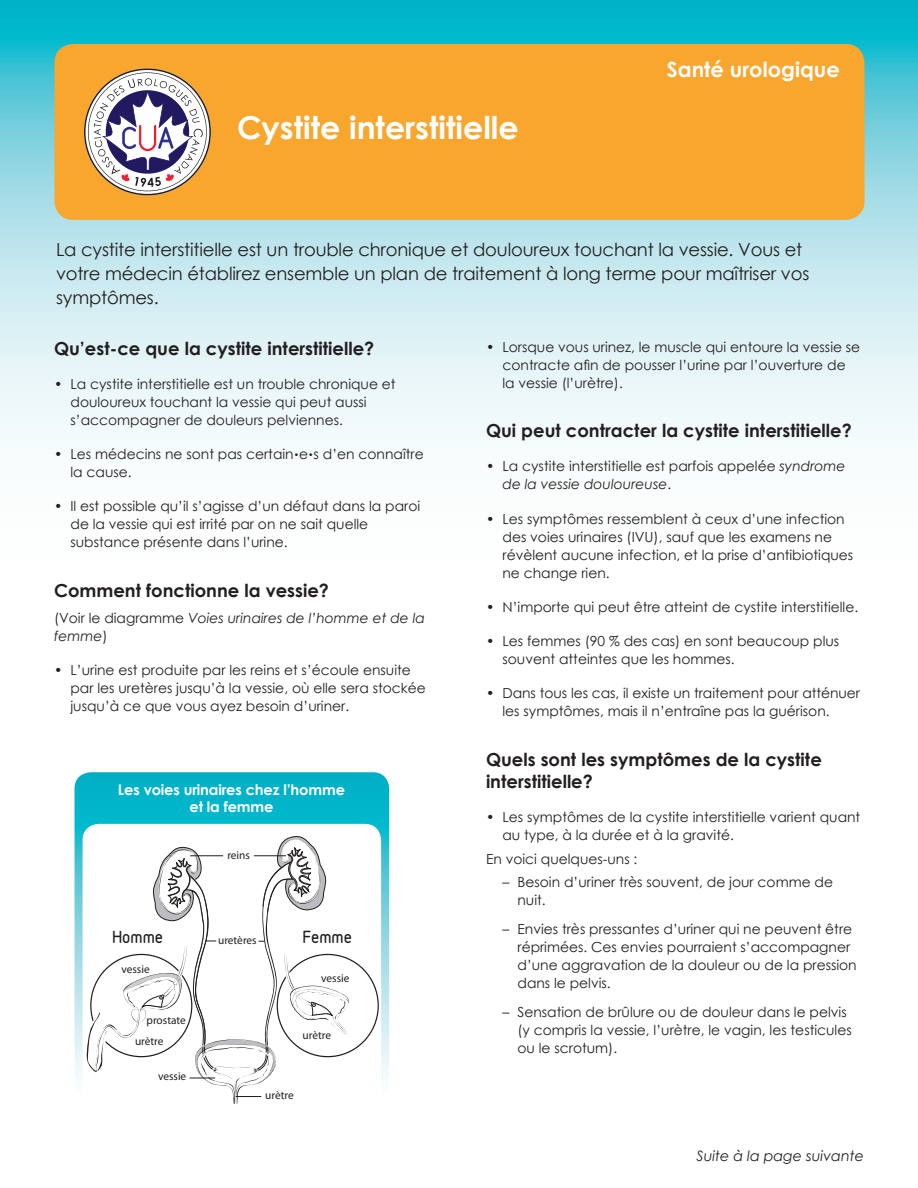
<style>
.page{position:relative;width:918px;height:1188px;background:#fff}
.page>*{position:absolute;margin:0;border:0;box-sizing:border-box;transform-origin:0 0}
.t1{font:700 31.5px "Century Gothic";color:#fff}
.t2{font:700 21px "Century Gothic";color:#fff}
.Body_-_UTI_Female{font:18px/24px "Century Gothic";letter-spacing:-.01em;color:#231f20}
.t3{font:700 18px/22.5px "Century Gothic";color:#231f20}
.t4{font:900 15px "Variable";color:#231f20}
.t5{font:700 14.7px/17.7px "Century Gothic";letter-spacing:-.01em;color:#fff;text-align:center}
.t6{font:italic 14.4px "Century Gothic";color:#231f20}
.t7{font:13.8px/18px "Century Gothic";color:#231f20}
.t8{font:italic 13.8px/18px "Century Gothic";color:#231f20}
.t9{font:11.4px "Myriad Pro";color:#231f20}
.s1{font-size:9px}
.s2{font-style:normal}
.s3{font-style:italic}
</style>
<div class="page">
<svg style="left:0;top:0;width:918px;height:446px;background:#b1e4ec"></svg>
<div style="left:55px;top:44px;width:810px;height:176px;background:#f9a62e;border-radius:19px"></div>
<svg style="left:84px;top:69px;width:127px;height:126px"></svg>
<svg style="left:75px;top:772px;width:314px;height:306px;background:#20bccf"></svg>
<div style="left:83px;top:824px;width:298px;height:304px;background:#fff;border-radius:16px"></div>
<svg style="left:84px;top:831px;width:267px;height:273px"></svg>
<p class="t1" style="left:237px;top:108px;width:283px">Cystite interstitielle</p>
<p class="t2" style="left:667px;top:56px;width:175px">Santé urologique</p>
<p class="Body_-_UTI_Female" style="left:56px;top:238px;width:755px">La cystite interstitielle est un trouble chronique et douloureux touchant la vessie. Vous et votre médecin établirez ensemble un plan de traitement à long terme pour maîtriser vos symptômes.</p>
<p class="t3" style="left:54px;top:337px;width:322px">Qu’est-ce que la cystite interstitielle?</p>
<p class="t7" style="left:70px;top:375px;width:327px;text-indent:-16px">• La cystite interstitielle est un trouble chronique et douloureux touchant la vessie qui peut aussi s’accompagner de douleurs pelviennes.</p>
<p class="t7" style="left:70px;top:445px;width:355px;text-indent:-16px">• Les médecins ne sont pas certain<span class="s1">•</span>e<span class="s1">•</span>s d’en connaître la cause.</p>
<p class="t7" style="left:70px;top:497px;width:351px;text-indent:-16px">• Il est possible qu’il s’agisse d’un défaut dans la paroi de la vessie qui est irrité par on ne sait quelle substance présente dans l’urine.</p>
<p class="t3" style="left:54px;top:579px;width:277px">Comment fonctionne la vessie?</p>
<p class="t8" style="left:54px;top:609px;width:373px"><span class="s2">(Voir le diagramme</span> Voies urinaires de l’homme et de la femme<span class="s2">)</span></p>
<p class="t7" style="left:70px;top:661px;width:357px;text-indent:-16px">• L’urine est produite par les reins et s’écoule ensuite par les uretères jusqu’à la vessie, où elle sera stockée jusqu’à ce que vous ayez besoin d’uriner.</p>
<p class="t5" style="left:118px;top:780px;width:229px">Les voies urinaires chez l’homme et la femme</p>
<p class="t9" style="left:227px;top:848px;width:24px">reins</p>
<p class="t4" style="left:112px;top:925px;width:53px">Homme</p>
<p class="t4" style="left:303px;top:925px;width:51px">Femme</p>
<p class="t9" style="left:218px;top:933px;width:40px">uretères</p>
<p class="t9" style="left:121px;top:962px;width:30px">vessie</p>
<p class="t9" style="left:147px;top:1013px;width:41px">prostate</p>
<p class="t9" style="left:135px;top:1035px;width:30px">urètre</p>
<p class="t9" style="left:158px;top:1069px;width:30px">vessie</p>
<p class="t9" style="left:321px;top:971px;width:30px">vessie</p>
<p class="t9" style="left:303px;top:1028px;width:30px">urètre</p>
<p class="t9" style="left:265px;top:1088px;width:30px">urètre</p>
<p class="t7" style="left:502px;top:337px;width:359px;text-indent:-16px">• Lorsque vous urinez, le muscle qui entoure la vessie se contracte afin de pousser l’urine par l’ouverture de la vessie (l’urètre).</p>
<p class="t3" style="left:486px;top:419px;width:367px">Qui peut contracter la cystite interstitielle?</p>
<p class="t7" style="left:502px;top:457px;width:345px;text-indent:-16px">• La cystite interstitielle est parfois appelée <span class="s3">syndrome de la vessie douloureuse</span>.</p>
<p class="t7" style="left:502px;top:509px;width:352px;text-indent:-16px">• Les symptômes ressemblent à ceux d’une infection des voies urinaires (IVU), sauf que les examens ne révèlent aucune infection, et la prise d’antibiotiques ne change rien.</p>
<p class="t7" style="left:486px;top:598px;width:374px">• N’importe qui peut être atteint de cystite interstitielle.</p>
<p class="t7" style="left:502px;top:632px;width:338px;text-indent:-16px">• Les femmes (90 % des cas) en sont beaucoup plus souvent atteintes que les hommes.</p>
<p class="t7" style="left:502px;top:684px;width:359px;text-indent:-16px">• Dans tous les cas, il existe un traitement pour atténuer les symptômes, mais il n’entraîne pas la guérison.</p>
<p class="t3" style="left:486px;top:747px;width:337px">Quels sont les symptômes de la cystite interstitielle?</p>
<p class="t7" style="left:502px;top:808px;width:359px;text-indent:-16px">• Les symptômes de la cystite interstitielle varient quant au type, à la durée et à la gravité.</p>
<p class="t7" style="left:486px;top:850px;width:153px">En voici quelques-uns :</p>
<p class="t7" style="left:517px;top:873px;width:317px;text-indent:-15px">– Besoin d’uriner très souvent, de jour comme de nuit.</p>
<p class="t7" style="left:517px;top:920px;width:341px;text-indent:-15px">– Envies très pressantes d’uriner qui ne peuvent être réprimées. Ces envies pourraient s’accompagner d’une aggravation de la douleur ou de la pression dans le pelvis.</p>
<p class="t7" style="left:517px;top:1003px;width:336px;text-indent:-15px">– Sensation de brûlure ou de douleur dans le pelvis (y compris la vessie, l’urètre, le vagin, les testicules ou le scrotum).</p>
<p class="t6" style="left:697px;top:1147px;width:169px">Suite à la page suivante</p>
</div>
